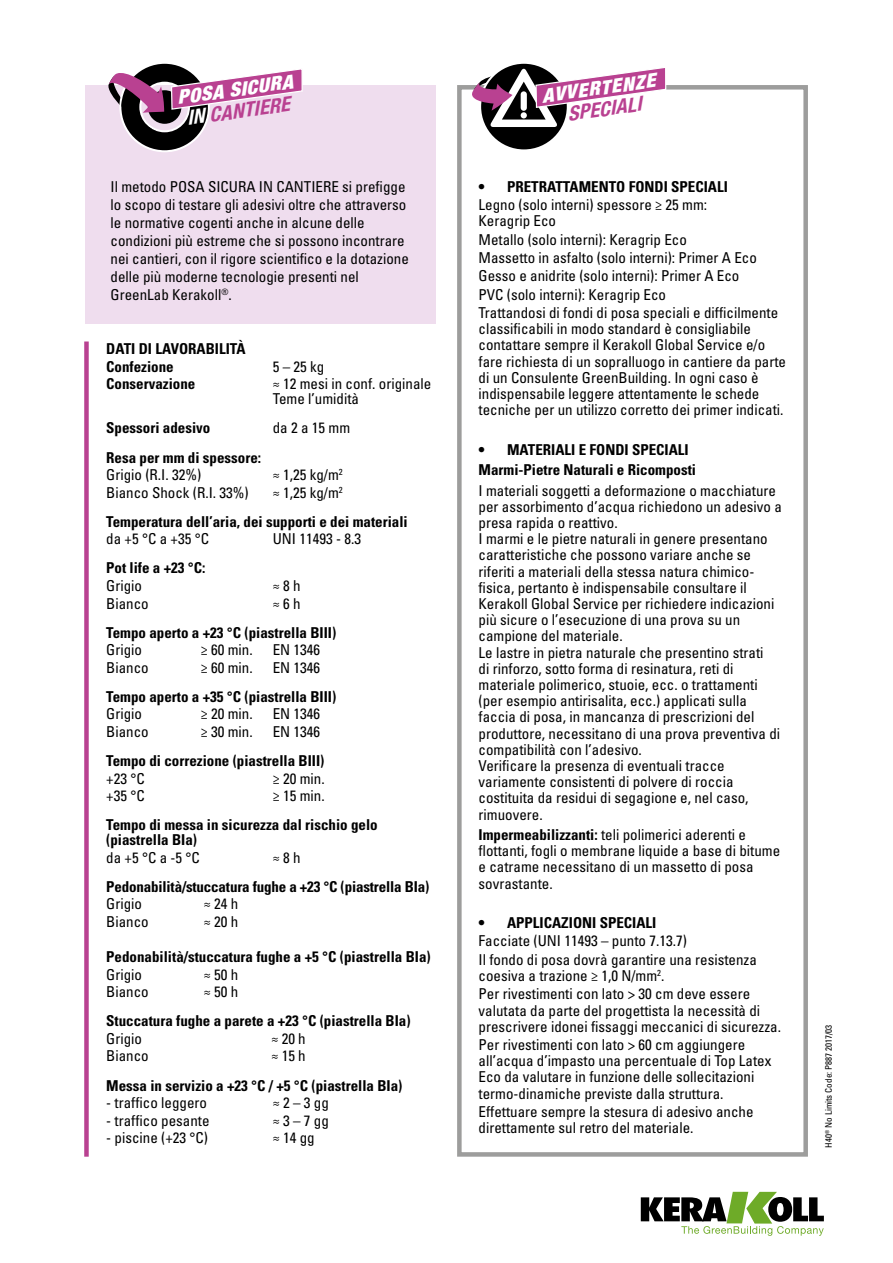
<style>
.page{position:relative;width:893px;height:1263px;background:#fff}
.page>*{position:absolute;margin:0;border:0;box-sizing:border-box;transform-origin:0 0}
.t1{font:italic 700 condensed 20.25px "Helvetica Neue LT Std";color:#b94191}
.t2{font:italic 700 condensed 20.1px "Helvetica Neue LT Std";color:#b94191}
.t3{font:italic 900 condensed 19.35px "Helvetica Neue LT Std";color:#fff;scale:1.05 1}
.t4{font:italic 900 condensed 19.2px "Helvetica Neue LT Std";color:#fff;scale:1.05 1}
.t5{font:condensed 15px/16.2px "Univers LT Std";color:#000}
.t6{font:700 condensed 15px/17.5px "Univers LT Std";color:#000}
.t7{font:condensed 9px "Univers LT Std";color:#000}
.s1{color:#fff}
.s2{font-weight:400}
.s3{font-weight:700}
</style>
<div class="page">
<svg style="left:641px;top:1192px;width:183px;height:44px"></svg>
<div style="left:85px;top:85px;width:351px;height:239px;background:#efddee"></div>
<div style="left:457px;top:85px;width:351px;height:1072px;border:4px solid #9d9d9c"></div>
<div style="left:84px;top:341px;width:5px;height:816px;background:#b94191"></div>
<svg style="left:108px;top:63px;width:195px;height:89px"></svg>
<div style="left:480px;top:63px;width:88px;height:87px;background:#000;border-radius:50%"></div>
<svg style="left:472px;top:66px;width:194px;height:61px"></svg>
<p class="t3" style="left:176px;top:86px;width:112px;rotate:-8deg">POSA SICURA</p>
<h1 class="t1" style="left:185px;top:106px;width:105px;rotate:-8deg"><span class="s1">IN</span> CANTIERE</h1>
<p class="t5" style="left:111px;top:177px;width:300px;line-height:18px">Il metodo POSA SICURA IN CANTIERE si prefigge lo scopo di testare gli adesivi oltre che attraverso le normative cogenti anche in alcune delle condizioni più estreme che si possono incontrare nei cantieri, con il rigore scientifico e la dotazione delle più moderne tecnologie presenti nel GreenLab Kerakoll<sup>®</sup>.</p>
<p class="t6" style="left:106px;top:340px;width:141px">DATI DI LAVORABILITÀ<br>Confezione</p>
<p class="t5" style="left:273px;top:358px;width:53px">5 – 25 kg</p>
<p class="t6" style="left:106px;top:375px;width:91px">Conservazione</p>
<p class="t5" style="left:273px;top:376px;width:160px;line-height:15px">≈ 12 mesi in conf. originale<br>Teme l’umidità</p>
<p class="t6" style="left:106px;top:419px;width:106px">Spessori adesivo</p>
<p class="t5" style="left:273px;top:420px;width:79px">da 2 a 15 mm</p>
<p class="t6" style="left:106px;top:448px;width:156px">Resa per mm di spessore:</p>
<p class="t5" style="left:106px;top:466px;width:96px">Grigio (R.I. 32%)</p>
<p class="t5" style="left:273px;top:466px;width:71px">≈ 1,25 kg/m<sup>2</sup></p>
<p class="t5" style="left:106px;top:484px;width:144px">Bianco Shock (R.I. 33%)</p>
<p class="t6" style="left:106px;top:478px;width:303px;line-height:29.1px;text-indent:166px"><span class="s2">≈ 1,25 kg/m</span><sup>2<br></sup>Temperatura dell’aria, dei supporti e dei materiali</p>
<p class="t5" style="left:106px;top:531px;width:104px">da +5 °C a +35 °C</p>
<p class="t5" style="left:273px;top:531px;width:90px">UNI 11493 - 8.3</p>
<p class="t6" style="left:106px;top:559px;width:101px">Pot life a +23 °C:</p>
<p class="t5" style="left:106px;top:577px;width:37px">Grigio</p>
<p class="t5" style="left:273px;top:577px;width:29px">≈ 8 h</p>
<p class="t5" style="left:106px;top:595px;width:44px">Bianco</p>
<p class="t5" style="left:273px;top:595px;width:29px">≈ 6 h</p>
<p class="t6" style="left:106px;top:623px;width:231px">Tempo aperto a +23 °C (piastrella BIII)</p>
<p class="t5" style="left:106px;top:641px;width:37px">Grigio</p>
<p class="t5" style="left:201px;top:641px;width:53px">≥ 60 min.</p>
<p class="t5" style="left:273px;top:641px;width:49px">EN 1346</p>
<p class="t5" style="left:106px;top:659px;width:44px">Bianco</p>
<p class="t5" style="left:201px;top:659px;width:53px">≥ 60 min.</p>
<p class="t5" style="left:273px;top:659px;width:49px">EN 1346</p>
<p class="t6" style="left:106px;top:688px;width:231px">Tempo aperto a +35 °C (piastrella BIII)</p>
<p class="t5" style="left:106px;top:706px;width:37px">Grigio</p>
<p class="t5" style="left:201px;top:706px;width:53px">≥ 20 min.</p>
<p class="t5" style="left:273px;top:706px;width:49px">EN 1346</p>
<p class="t5" style="left:106px;top:723px;width:44px">Bianco</p>
<p class="t5" style="left:201px;top:723px;width:53px">≥ 30 min.</p>
<p class="t5" style="left:273px;top:723px;width:49px">EN 1346</p>
<p class="t6" style="left:106px;top:752px;width:220px">Tempo di correzione (piastrella BIII)</p>
<p class="t5" style="left:106px;top:770px;width:40px">+23 °C</p>
<p class="t5" style="left:273px;top:770px;width:53px">≥ 20 min.</p>
<p class="t5" style="left:106px;top:787px;width:40px">+35 °C</p>
<p class="t5" style="left:273px;top:787px;width:53px">≥ 15 min.</p>
<p class="t6" style="left:106px;top:817px;width:273px;line-height:15px">Tempo di messa in sicurezza dal rischio gelo (piastrella BIa)</p>
<p class="t5" style="left:106px;top:849px;width:95px">da +5 °C a -5 °C</p>
<p class="t5" style="left:273px;top:849px;width:29px">≈ 8 h</p>
<p class="t6" style="left:106px;top:878px;width:324px">Pedonabilità/stuccatura fughe a +23 °C (piastrella BIa)</p>
<p class="t5" style="left:106px;top:896px;width:37px">Grigio</p>
<p class="t5" style="left:204px;top:896px;width:36px">≈ 24 h</p>
<p class="t5" style="left:106px;top:913px;width:44px">Bianco</p>
<p class="t5" style="left:204px;top:913px;width:36px">≈ 20 h</p>
<p class="t6" style="left:106px;top:948px;width:326px">Pedonabilità/stuccatura fughe a +5 °C (piastrella BIa)</p>
<p class="t5" style="left:106px;top:966px;width:37px">Grigio</p>
<p class="t5" style="left:204px;top:966px;width:36px">≈ 50 h</p>
<p class="t5" style="left:106px;top:983px;width:44px">Bianco</p>
<p class="t5" style="left:204px;top:983px;width:36px">≈ 50 h</p>
<p class="t6" style="left:106px;top:1012px;width:306px">Stuccatura fughe a parete a +23 °C (piastrella BIa)</p>
<p class="t5" style="left:106px;top:1030px;width:37px">Grigio</p>
<p class="t5" style="left:271px;top:1030px;width:36px">≈ 20 h</p>
<p class="t5" style="left:106px;top:1048px;width:44px">Bianco</p>
<p class="t5" style="left:271px;top:1048px;width:36px">≈ 15 h</p>
<p class="t6" style="left:106px;top:1076px;width:298px">Messa in servizio a +23 °C / +5 °C (piastrella BIa)</p>
<p class="t5" style="left:106px;top:1094px;width:102px">- traffico leggero</p>
<p class="t5" style="left:273px;top:1094px;width:58px">≈ 2 – 3 gg</p>
<p class="t5" style="left:106px;top:1112px;width:105px">- traffico pesante</p>
<p class="t5" style="left:273px;top:1112px;width:58px">≈ 3 – 7 gg</p>
<p class="t5" style="left:106px;top:1129px;width:103px">- piscine (+23 °C)</p>
<p class="t5" style="left:273px;top:1129px;width:43px">≈ 14 gg</p>
<p class="t4" style="left:540px;top:84px;width:110px;rotate:-8deg">AVVERTENZE</p>
<h2 class="t2" style="left:566px;top:102px;width:75px;rotate:-8deg">SPECIALI</h2>
<p class="t6" style="left:479px;top:178px;width:251px">• PRETRATTAMENTO FONDI SPECIALI</p>
<p class="t5" style="left:479px;top:196px;width:230px">Legno (solo interni) spessore ≥ 25 mm:<br>Keragrip Eco</p>
<p class="t5" style="left:479px;top:230px;width:301px;line-height:18.3px">Metallo (solo interni): Keragrip Eco<br>Massetto in asfalto (solo interni): Primer A Eco Gesso e anidrite (solo interni): Primer A Eco<br>PVC (solo interni): Keragrip Eco<br>Trattandosi di fondi di posa speciali e difficilmente</p>
<p class="t5" style="left:479px;top:321px;width:309px">classificabili in modo standard è consigliabile contattare sempre il Kerakoll Global Service e/o fare richiesta di un sopralluogo in cantiere da parte di un Consulente GreenBuilding. In ogni caso è indispensabile leggere attentamente le schede tecniche per un utilizzo corretto dei primer indicati.</p>
<p class="t6" style="left:479px;top:439px;width:219px;line-height:20.4px">• MATERIALI E FONDI SPECIALI<br>Marmi-Pietre Naturali e Ricomposti</p>
<p class="t5" style="left:479px;top:482px;width:305px">I materiali soggetti a deformazione o macchiature per assorbimento d’acqua richiedono un adesivo a presa rapida o reattivo.<br>I marmi e le pietre naturali in genere presentano caratteristiche che possono variare anche se riferiti a materiali della stessa natura chimico&shy;fisica, pertanto è indispensabile consultare il Kerakoll Global Service per richiedere indicazioni più sicure o l’esecuzione di una prova su un campione del materiale.<br>Le lastre in pietra naturale che presentino strati<br>di rinforzo, sotto forma di resinatura, reti di materiale polimerico, stuoie, ecc. o trattamenti (per esempio antirisalita, ecc.) applicati sulla faccia di posa, in mancanza di prescrizioni del produttore, necessitano di una prova preventiva di compatibilità con l’adesivo.<br>Verificare la presenza di eventuali tracce variamente consistenti di polvere di roccia costituita da residui di segagione e, nel caso, rimuovere.</p>
<p class="t5" style="left:479px;top:826px;width:303px"><span class="s3">Impermeabilizzanti:</span> teli polimerici aderenti e flottanti, fogli o membrane liquide a base di bitume e catrame necessitano di un massetto di posa sovrastante.</p>
<p class="t6" style="left:479px;top:914px;width:179px">• APPLICAZIONI SPECIALI</p>
<p class="t5" style="left:479px;top:932px;width:280px;line-height:18.3px">Facciate (UNI 11493 – punto 7.13.7)<br>Il fondo di posa dovrà garantire una resistenza</p>
<p class="t5" style="left:479px;top:966px;width:273px;line-height:18.5px">coesiva a trazione ≥ 1,0 N/mm<sup>2</sup>.<br>Per rivestimenti con lato &gt; 30 cm deve essere</p>
<p class="t5" style="left:479px;top:1002px;width:304px">valutata da parte del progettista la necessità di prescrivere idonei fissaggi meccanici di sicurezza.</p>
<p class="t5" style="left:479px;top:1036px;width:294px">Per rivestimenti con lato &gt; 60 cm aggiungere all’acqua d’impasto una percentuale di Top Latex Eco da valutare in funzione delle sollecitazioni termo-dinamiche previste dalla struttura.</p>
<p class="t5" style="left:479px;top:1103px;width:276px">Effettuare sempre la stesura di adesivo anche direttamente sul retro del materiale.</p>
<p class="t7" style="left:823px;top:1148px;width:125px;rotate:-90deg">H40<sup>®</sup> No Limits Code: P887 2017/03</p>
</div>
